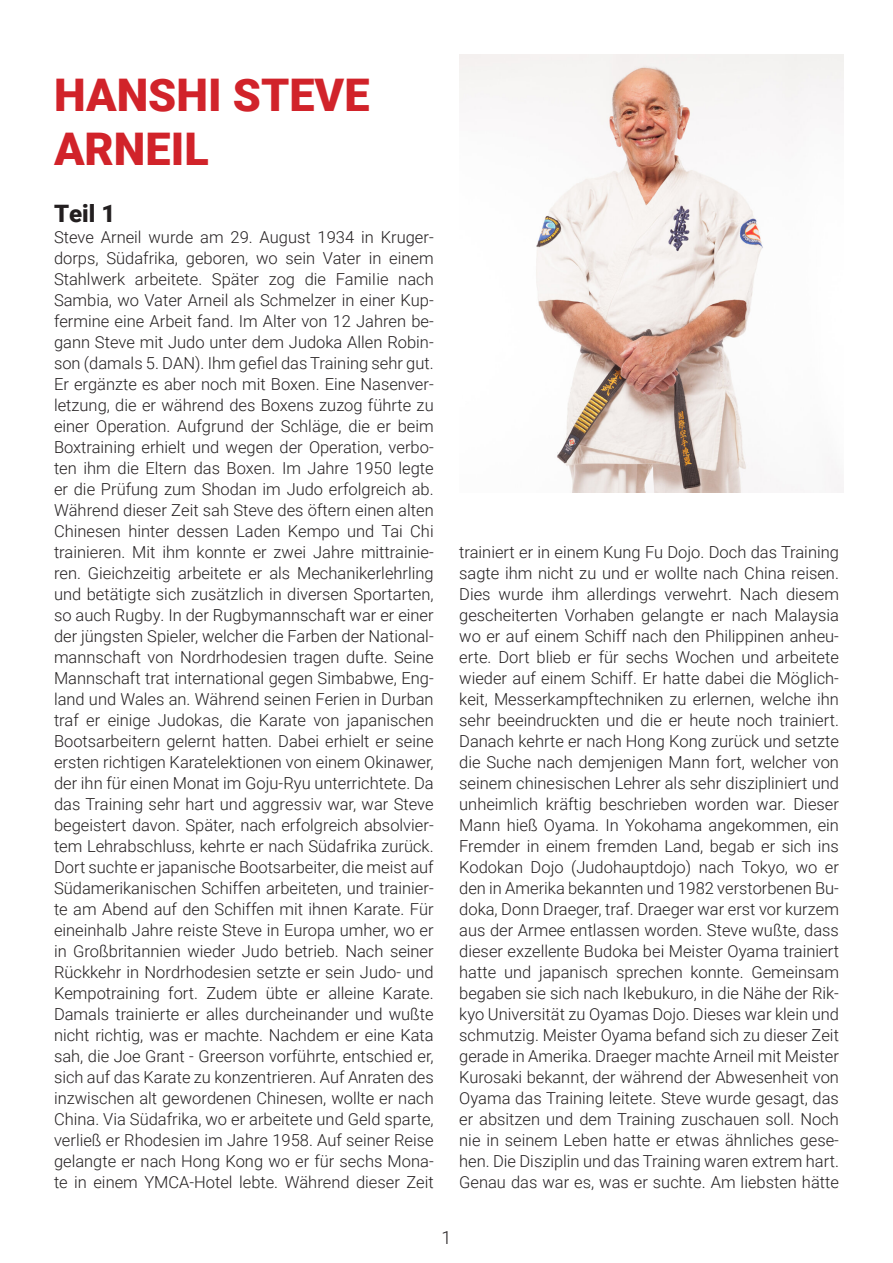
<style>
.page{position:relative;width:893px;height:1263px;background:#fff}
.page>*{position:absolute;margin:0;border:0;box-sizing:border-box;transform-origin:0 0}
.t1{font:900 45px "Roboto";color:#d1232a}
.t2{font:900 24px "Roboto";color:#231f20}
.t3{font:300 18px "Roboto";color:#231f20}
.t4{font:300 16.5px/21px "Roboto";color:#231f20;text-align:justify}
</style>
<div class="page">
<img style="left:459px;top:54px;width:384px;height:439px">
<p class="t1" style="left:54px;top:63px;width:317px">HANSHI STEVE</p>
<p class="t1" style="left:54px;top:117px;width:156px">ARNEIL</p>
<p class="t2" style="left:54px;top:197px;width:63px">Teil 1</p>
<p class="t4" style="left:54px;top:226px;width:381px">Steve Arneil wurde am 29. August 1934 in Kruger&shy;dorps, Südafrika, geboren, wo sein Vater in einem Stahlwerk arbeitete. Später zog die FamiIie nach Sambia, wo Vater Arneil als Schmelzer in einer Kup&shy;fermine eine Arbeit fand. Im Alter von 12 Jahren be&shy;gann Steve mit Judo unter dem Judoka Allen Robin&shy;son (damals 5. DAN). Ihm gefiel das Training sehr gut.<br>Er ergänzte es aber noch mit Boxen. Eine Nasenver&shy;letzung, die er während des Boxens zuzog führte zu einer Operation. Aufgrund der Schläge, die er beim Boxtraining erhielt und wegen der Operation, verbo&shy;ten ihm die Eltern das Boxen. Im Jahre 1950 legte er die Prüfung zum Shodan im Judo erfolgreich ab.<br>Während dieser Zeit sah Steve des öftern einen alten Chinesen hinter dessen Laden Kempo und Tai Chi trainieren. Mit ihm konnte er zwei Jahre mittrainie&shy;ren. Gieichzeitig arbeitete er als Mechanikerlehrling und betätigte sich zusätzlich in diversen Sportarten, so auch Rugby. In der Rugbymannschaft war er einer der jüngsten Spieler, welcher die Farben der National&shy;mannschaft von Nordrhodesien tragen dufte. Seine Mannschaft trat international gegen Simbabwe, Eng&shy;land und Wales an. Während seinen Ferien in Durban traf er einige Judokas, die Karate von japanischen Bootsarbeitern gelernt hatten. Dabei erhielt er seine ersten richtigen Karatelektionen von einem Okinawer, der ihn für einen Monat im Goju-Ryu unterrichtete. Da das Training sehr hart und aggressiv war, war Steve begeistert davon. Später, nach erfolgreich absolvier&shy;tem Lehrabschluss, kehrte er nach Südafrika zurück.<br>Dort suchte er japanische Bootsarbeiter, die meist auf Südamerikanischen Schiffen arbeiteten, und trainier&shy;te am Abend auf den Schiffen mit ihnen Karate. Für eineinhalb Jahre reiste Steve in Europa umher, wo er in Großbritannien wieder Judo betrieb. Nach seiner Rückkehr in Nordrhodesien setzte er sein Judo- und Kempotraining fort. Zudem übte er alleine Karate.<br>Damals trainierte er alles durcheinander und wußte nicht richtig, was er machte. Nachdem er eine Kata sah, die Joe Grant - Greerson vorführte, entschied er, sich auf das Karate zu konzentrieren. Auf Anraten des inzwischen alt gewordenen Chinesen, wollte er nach China. Via Südafrika, wo er arbeitete und Geld sparte, verließ er Rhodesien im Jahre 1958. Auf seiner Reise gelangte er nach Hong Kong wo er für sechs Mona&shy;te in einem YMCA-Hotel lebte. Während dieser Zeit</p>
<p class="t4" style="left:459px;top:541px;width:381px">trainiert er in einem Kung Fu Dojo. Doch das Training sagte ihm nicht zu und er wollte nach China reisen.<br>Dies wurde ihm allerdings verwehrt. Nach diesem gescheiterten Vorhaben gelangte er nach Malaysia wo er auf einem Schiff nach den Philippinen anheu&shy;erte. Dort blieb er für sechs Wochen und arbeitete wieder auf einem Schiff. Er hatte dabei die Möglich&shy;keit, Messerkampftechniken zu erlernen, welche ihn sehr beeindruckten und die er heute noch trainiert.<br>Danach kehrte er nach Hong Kong zurück und setzte die Suche nach demjenigen Mann fort, welcher von seinem chinesischen Lehrer als sehr diszipliniert und unheimlich kräftig beschrieben worden war. Dieser Mann hieß Oyama. In Yokohama angekommen, ein Fremder in einem fremden Land, begab er sich ins Kodokan Dojo (Judohauptdojo) nach Tokyo, wo er den in Amerika bekannten und 1982 verstorbenen Bu&shy;doka, Donn Draeger, traf. Draeger war erst vor kurzem aus der Armee entlassen worden. Steve wußte, dass dieser exzellente Budoka bei Meister Oyama trainiert hatte und japanisch sprechen konnte. Gemeinsam begaben sie sich nach Ikebukuro, in die Nähe der Rik&shy;kyo Universität zu Oyamas Dojo. Dieses war klein und schmutzig. Meister Oyama befand sich zu dieser Zeit gerade in Amerika. Draeger machte Arneil mit Meister Kurosaki bekannt, der während der Abwesenheit von Oyama das Training leitete. Steve wurde gesagt, das er absitzen und dem Training zuschauen soll. Noch nie in seinem Leben hatte er etwas ähnliches gese&shy;hen. Die Disziplin und das Training waren extrem hart.<br>Genau das war es, was er suchte. Am liebsten hätte</p>
<p class="t3" style="left:441px;top:1224px;width:11px">1</p>
</div>
